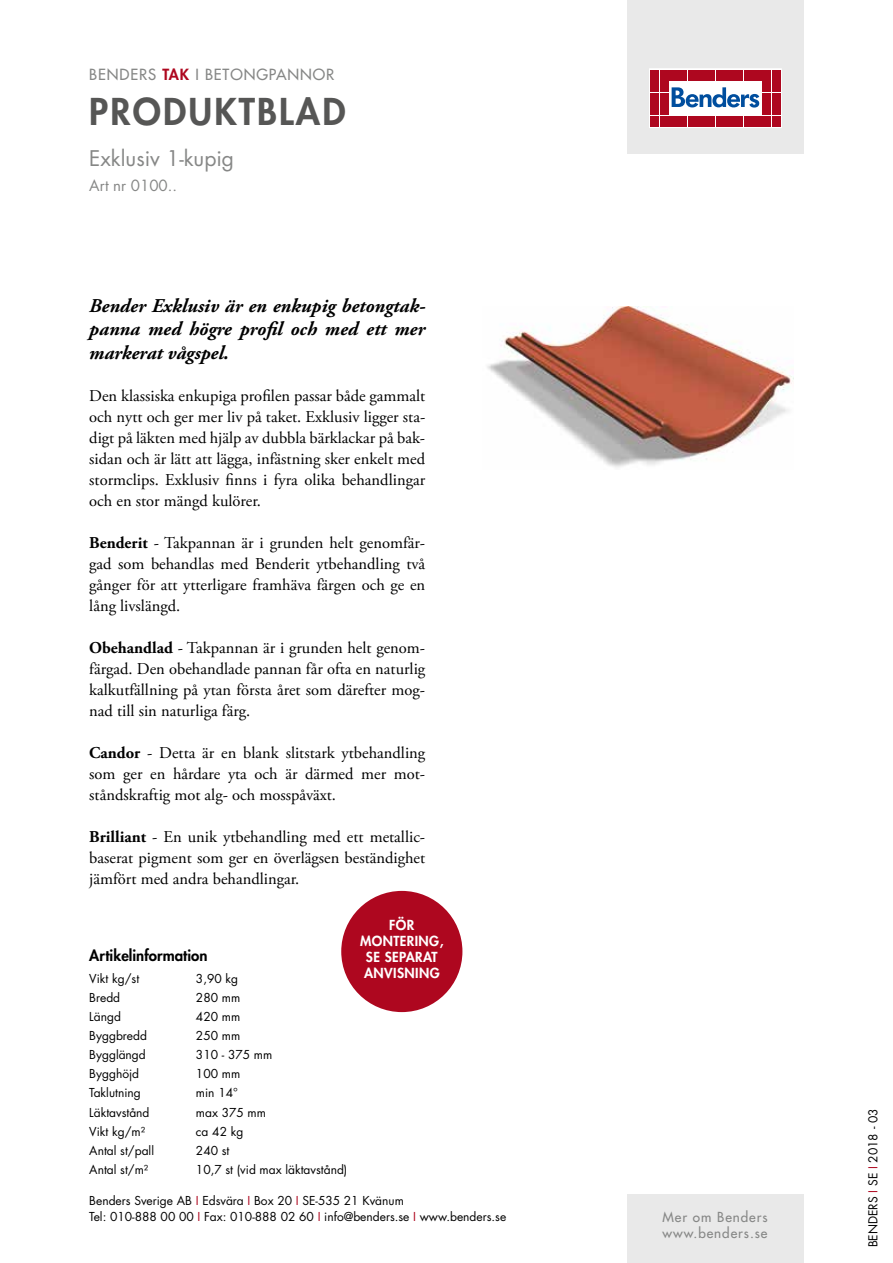
<style>
.page{position:relative;width:893px;height:1263px;background:#fff}
.page>*{position:absolute;margin:0;border:0;box-sizing:border-box;transform-origin:0 0}
.t1{font:800 36px "Futura Std";letter-spacing:.06em;color:#565655}
.t2{font:21px "Futura Std";color:#868786}
.t3{font:italic 700 19.5px/23.4px "Adobe Garamond Pro";color:#000;text-align:justify}
.t4{font:16.5px/21px "Adobe Garamond Pro";color:#000;text-align:justify}
.t5{font:500 15px "Futura Std";letter-spacing:.06em;color:#868786}
.t6{font:800 15px "Futura Std";color:#000}
.t7{font:15px "Futura Std";color:#868786}
.t8{font:800 13.5px/16.2px "Futura Std";letter-spacing:.03em;color:#fff;text-align:center}
.t9{font:500 13.5px/16.2px "Futura Std";letter-spacing:.07em;color:#868786}
.t10{font:12px/16.5px "Futura Std";color:#000}
.s1{font-weight:800;color:#ae071f}
.s2{font-weight:700}
.s3{color:#ae071f}
</style>
<div class="page">
<div style="left:627px;top:0;width:177px;height:153px;background:#e9e9e9"></div>
<svg style="left:649px;top:69px;width:132px;height:59px;background:#eac2c8"></svg>
<div style="left:651px;top:70px;width:8px;height:10px;background:#ae071f"></div>
<div style="left:660px;top:70px;width:8px;height:10px;background:#ae071f"></div>
<div style="left:651px;top:81px;width:8px;height:11px;background:#ae071f"></div>
<div style="left:660px;top:81px;width:8px;height:11px;background:#ae071f"></div>
<div style="left:651px;top:93px;width:8px;height:10px;background:#ae071f"></div>
<div style="left:660px;top:93px;width:8px;height:10px;background:#ae071f"></div>
<div style="left:651px;top:104px;width:8px;height:11px;background:#ae071f"></div>
<div style="left:660px;top:104px;width:8px;height:11px;background:#ae071f"></div>
<div style="left:651px;top:116px;width:8px;height:10px;background:#ae071f"></div>
<div style="left:660px;top:116px;width:8px;height:10px;background:#ae071f"></div>
<div style="left:669px;top:70px;width:8px;height:10px;background:#ae071f"></div>
<div style="left:679px;top:70px;width:8px;height:10px;background:#ae071f"></div>
<div style="left:688px;top:70px;width:8px;height:10px;background:#ae071f"></div>
<div style="left:697px;top:70px;width:9px;height:10px;background:#ae071f"></div>
<div style="left:707px;top:70px;width:8px;height:10px;background:#ae071f"></div>
<div style="left:716px;top:70px;width:8px;height:10px;background:#ae071f"></div>
<div style="left:725px;top:70px;width:9px;height:10px;background:#ae071f"></div>
<div style="left:735px;top:70px;width:8px;height:10px;background:#ae071f"></div>
<div style="left:744px;top:70px;width:8px;height:10px;background:#ae071f"></div>
<div style="left:753px;top:70px;width:9px;height:10px;background:#ae071f"></div>
<div style="left:669px;top:116px;width:8px;height:10px;background:#ae071f"></div>
<div style="left:679px;top:116px;width:8px;height:10px;background:#ae071f"></div>
<div style="left:688px;top:116px;width:8px;height:10px;background:#ae071f"></div>
<div style="left:697px;top:116px;width:9px;height:10px;background:#ae071f"></div>
<div style="left:707px;top:116px;width:8px;height:10px;background:#ae071f"></div>
<div style="left:716px;top:116px;width:8px;height:10px;background:#ae071f"></div>
<div style="left:725px;top:116px;width:9px;height:10px;background:#ae071f"></div>
<div style="left:735px;top:116px;width:8px;height:10px;background:#ae071f"></div>
<div style="left:744px;top:116px;width:8px;height:10px;background:#ae071f"></div>
<div style="left:753px;top:116px;width:9px;height:10px;background:#ae071f"></div>
<div style="left:763px;top:70px;width:8px;height:10px;background:#ae071f"></div>
<div style="left:772px;top:70px;width:8px;height:10px;background:#ae071f"></div>
<div style="left:763px;top:81px;width:8px;height:11px;background:#ae071f"></div>
<div style="left:772px;top:81px;width:8px;height:11px;background:#ae071f"></div>
<div style="left:763px;top:93px;width:8px;height:10px;background:#ae071f"></div>
<div style="left:772px;top:93px;width:8px;height:10px;background:#ae071f"></div>
<div style="left:763px;top:104px;width:8px;height:11px;background:#ae071f"></div>
<div style="left:772px;top:104px;width:8px;height:11px;background:#ae071f"></div>
<div style="left:763px;top:116px;width:8px;height:10px;background:#ae071f"></div>
<div style="left:772px;top:116px;width:8px;height:10px;background:#ae071f"></div>
<svg style="left:672px;top:87px;width:87px;height:21px;background:#8fb1d4"></svg>
<div style="left:627px;top:1195px;width:177px;height:68px;background:#e9e9e9"></div>
<img style="left:487px;top:306px;width:305px;height:162px">
<div style="left:341px;top:891px;width:121px;height:121px;background:#ae071f;border-radius:50%"></div>
<p class="t5" style="left:89px;top:65px;width:247px">BENDERS <span class="s1">TAK</span> I BETONGPANNOR</p>
<h1 class="t1" style="left:89px;top:89px;width:258px">PRODUKTBLAD</h1>
<p class="t2" style="left:89px;top:145px;width:146px">Exklusiv 1-kupig</p>
<p class="t7" style="left:89px;top:176px;width:89px">Art nr 0100..</p>
<p class="t3" style="left:89px;top:294px;width:337px">Bender Exklusiv är en enkupig betongtak&shy;panna med högre profil och med ett mer markerat vågspel.</p>
<p class="t4" style="left:89px;top:386px;width:337px">Den klassiska enkupiga profilen passar både gammalt och nytt och ger mer liv på taket. Exklusiv ligger sta&shy;digt på läkten med hjälp av dubbla bärklackar på bak&shy;sidan och är lätt att lägga, infästning sker enkelt med stormclips. Exklusiv finns i fyra olika behandlingar och en stor mängd kulörer.</p>
<p class="t4" style="left:89px;top:533px;width:337px"><span class="s2">Benderit</span> - Takpannan är i grunden helt genomfär&shy;gad som behandlas med Benderit ytbehandling två gånger för att ytterligare framhäva färgen och ge en lång livslängd.</p>
<p class="t4" style="left:89px;top:638px;width:337px"><span class="s2">Obehandlad</span> - Takpannan är i grunden helt genom&shy;färgad. Den obehandlade pannan får ofta en naturlig kalkutfällning på ytan första året som därefter mog&shy;nad till sin naturliga färg.</p>
<p class="t4" style="left:89px;top:743px;width:337px"><span class="s2">Candor</span> - Detta är en blank slitstark ytbehandling som ger en hårdare yta och är därmed mer mot&shy;ståndskraftig mot alg- och mosspåväxt.</p>
<p class="t4" style="left:89px;top:827px;width:337px"><span class="s2">Brilliant</span> - En unik ytbehandling med ett metallic&shy;baserat pigment som ger en överlägsen beständighet jämfört med andra behandlingar.</p>
<p class="t6" style="left:89px;top:946px;width:120px">Artikelinformation</p>
<p class="t10" style="left:89px;top:970px;width:51px">Vikt kg/st</p>
<p class="t10" style="left:196px;top:970px;width:44px">3,90 kg</p>
<p class="t10" style="left:89px;top:989px;width:32px">Bredd</p>
<p class="t10" style="left:196px;top:989px;width:46px">280 mm</p>
<p class="t10" style="left:89px;top:1008px;width:33px">Längd</p>
<p class="t10" style="left:196px;top:1008px;width:46px">420 mm</p>
<p class="t10" style="left:89px;top:1027px;width:59px">Byggbredd</p>
<p class="t10" style="left:196px;top:1027px;width:46px">250 mm</p>
<p class="t10" style="left:89px;top:1046px;width:58px">Bygglängd</p>
<p class="t10" style="left:196px;top:1046px;width:78px">310 - 375 mm</p>
<p class="t10" style="left:89px;top:1066px;width:51px">Bygghöjd</p>
<p class="t10" style="left:196px;top:1066px;width:46px">100 mm</p>
<p class="t10" style="left:89px;top:1085px;width:53px">Taklutning</p>
<p class="t10" style="left:196px;top:1085px;width:43px">min 14°</p>
<p class="t10" style="left:89px;top:1104px;width:62px">Läktavstånd</p>
<p class="t10" style="left:196px;top:1104px;width:72px">max 375 mm</p>
<p class="t10" style="left:89px;top:1123px;width:57px">Vikt kg/m²</p>
<p class="t10" style="left:196px;top:1123px;width:49px">ca 42 kg</p>
<p class="t10" style="left:89px;top:1142px;width:66px">Antal st/pall</p>
<p class="t10" style="left:196px;top:1142px;width:35px">240 st</p>
<p class="t10" style="left:89px;top:1161px;width:61px">Antal st/m²</p>
<p class="t10" style="left:196px;top:1161px;width:153px">10,7 st (vid max läktavstånd)</p>
<p class="t8" style="left:360px;top:916px;width:85px">FÖR<br>MONTERING,<br>SE SEPARAT<br>ANVISNING</p>
<p class="t10" style="left:89px;top:1192px;width:418px">Benders Sverige AB <span class="s3">I</span> Edsvära <span class="s3">I</span> Box 20 <span class="s3">I</span> SE-535 21 Kvänum<br>Tel: 010-888 00 00 <span class="s3">I</span> Fax: 010-888 02 60 <span class="s3">I</span> info@benders.se <span class="s3">I</span> www.benders.se</p>
<p class="t9" style="left:662px;top:1209px;width:107px">Mer om Benders www.benders.se</p>
<p class="t10" style="left:865px;top:1247px;width:140px;rotate:-90deg">BENDERS <span class="s3">I</span> SE <span class="s3">I</span> 2018 - 03</p>
</div>
